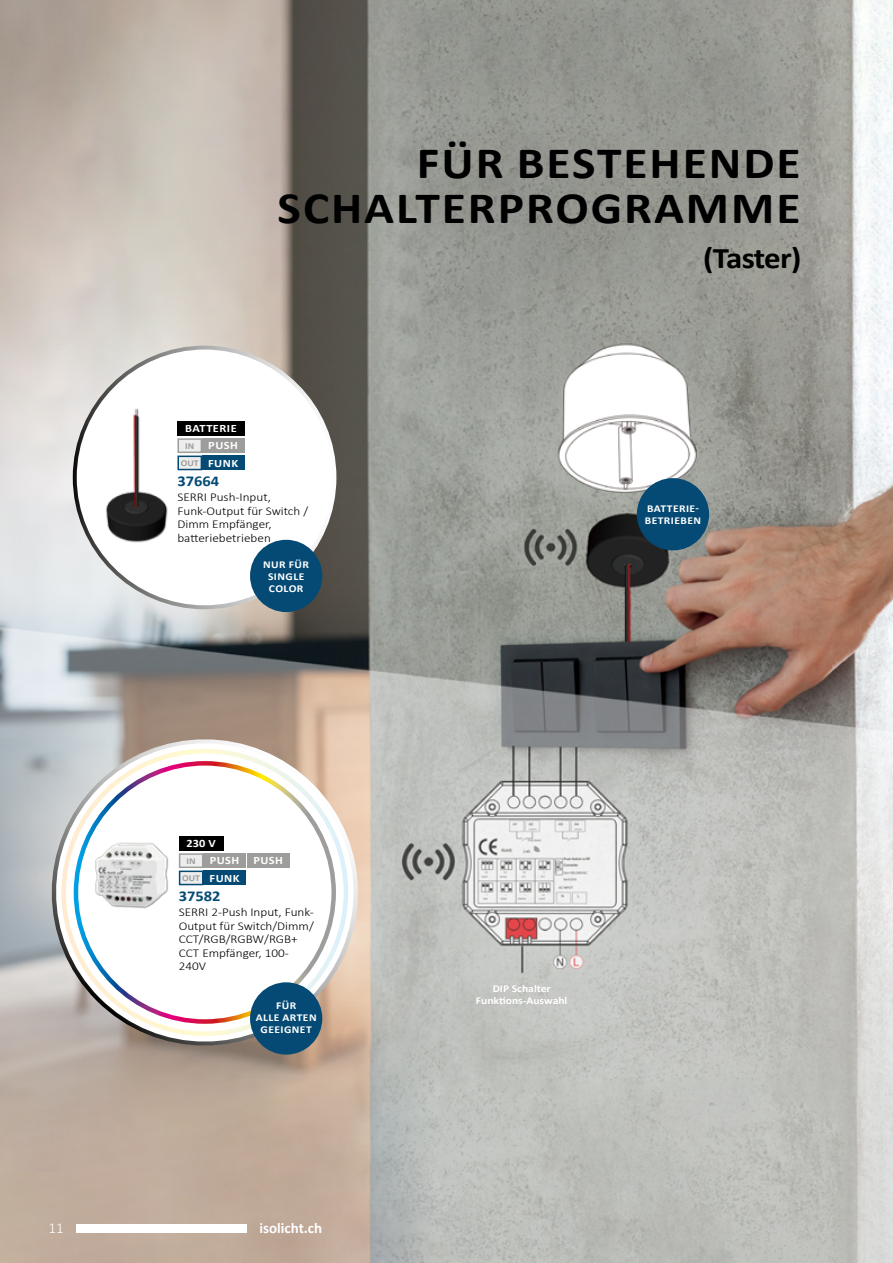
<style>
.page{position:relative;width:893px;height:1263px;background:#fff}
.page>*{position:absolute;margin:0;border:0;box-sizing:border-box;transform-origin:0 0}
.t1{font:700 45px/45px "Calibri";letter-spacing:.04em;color:#000;text-align:right;scale:1.1 1}
.t2{font:700 30px "Calibri";letter-spacing:-.03em;color:#000;scale:1.1 1}
.t3{font:700 15px "Calibri";color:#fff}
.t4{font:700 15px "Calibri";color:#044a74;scale:1.1 1}
.t5{font:300 15px "Calibri";color:#fff}
.t6{font:300 12px/13.5px "Calibri";color:#000;scale:1.1 1}
.t7{font:700 11.25px "Calibri";letter-spacing:.04em;color:#fff;scale:1.1 1}
.t8{font:700 10.5px/12px "Calibri";letter-spacing:.04em;color:#fff;text-align:center;scale:1.1 1}
.t9{font:700 10.5px/12px "Calibri";color:#fff;text-align:center;scale:1.1 1}
.t10{font:700 9px "Calibri";letter-spacing:-.01em;color:#9d9d9c;scale:1.1 1}
</style>
<div class="page">
<img style="left:0;top:0;width:893px;height:1263px">
<svg style="left:0;top:680px;width:438px;height:425px"></svg>
<img style="left:89px;top:837px;width:85px;height:77px">
<div style="left:75px;top:348px;width:259px;height:259px;background:#fff;border-radius:50%"></div>
<div style="left:179px;top:836px;width:45px;height:15px;background:#000"></div>
<div style="left:177px;top:421px;width:68px;height:15px;background:#000"></div>
<div style="left:203px;top:870px;width:43px;height:15px;background:#044a74"></div>
<div style="left:202px;top:456px;width:43px;height:14px;background:#044a74"></div>
<div style="left:203px;top:853px;width:43px;height:15px;background:#9d9d9c"></div>
<div style="left:202px;top:438px;width:43px;height:15px;background:#9d9d9c"></div>
<div style="left:247px;top:853px;width:43px;height:15px;background:#9d9d9c"></div>
<div style="left:179px;top:870px;width:24px;height:15px;background:#ededed;border:1px solid #044a74"></div>
<div style="left:177px;top:456px;width:25px;height:14px;background:#ededed;border:1px solid #044a74"></div>
<div style="left:179px;top:853px;width:24px;height:15px;background:#ededed;border:1px solid #9d9d9c"></div>
<div style="left:177px;top:438px;width:25px;height:15px;background:#ededed;border:1px solid #9d9d9c"></div>
<img style="left:105px;top:408px;width:63px;height:135px">
<div style="left:637px;top:478px;width:72px;height:72px;background:#044a74;border-radius:50%"></div>
<div style="left:250px;top:540px;width:72px;height:72px;background:#044a74;border-radius:50%"></div>
<div style="left:250px;top:982px;width:72px;height:72px;background:#044a74;border-radius:50%"></div>
<div style="left:77px;top:1225px;width:170px;height:8px;background:#fff"></div>
<h1 class="t1" style="left:278px;top:139px;width:477px">FÜR BESTEHENDE<br>SCHALTERPROGRAMME</h1>
<h2 class="t2" style="left:703px;top:236px;width:91px">(Taster)</h2>
<p class="t7" style="left:185px;top:420px;width:48px">BATTERIE</p>
<p class="t10" style="left:185px;top:439px;width:10px">IN</p>
<p class="t10" style="left:181px;top:457px;width:18px">OUT</p>
<p class="t7" style="left:208px;top:438px;width:29px">PUSH</p>
<p class="t7" style="left:208px;top:455px;width:29px">FUNK</p>
<p class="t4" style="left:177px;top:470px;width:40px">37664</p>
<p class="t6" style="left:177px;top:490px;width:120px">SERRI Push-Input,<br>Funk-Output für Switch /<br>Dimm Empfänger, batteriebetrieben</p>
<p class="t8" style="left:263px;top:558px;width:43px">NUR FÜR<br>SINGLE<br>COLOR</p>
<p class="t7" style="left:187px;top:835px;width:28px">230 V</p>
<p class="t10" style="left:187px;top:854px;width:10px">IN</p>
<p class="t10" style="left:182px;top:872px;width:18px">OUT</p>
<p class="t7" style="left:210px;top:853px;width:29px">PUSH</p>
<p class="t7" style="left:209px;top:870px;width:29px">FUNK</p>
<p class="t7" style="left:253px;top:853px;width:29px">PUSH</p>
<p class="t4" style="left:179px;top:885px;width:40px">37582</p>
<p class="t6" style="left:179px;top:905px;width:124px">SERRI 2-Push Input, Funk-<br>Output für Switch/Dimm/<br>CCT/RGB/RGBW/RGB+<br>CCT Empfänger, 100-<br>240V</p>
<p class="t8" style="left:256px;top:999px;width:57px">FÜR<br>ALLE ARTEN<br>GEEIGNET</p>
<p class="t5" style="left:49px;top:1219px;width:17px">11</p>
<p class="t3" style="left:259px;top:1217px;width:64px">isolicht.ch</p>
<p class="t8" style="left:645px;top:502px;width:53px;text-align:left">BATTERIE-<br>BETRIEBEN</p>
<p class="t9" style="left:476px;top:982px;width:85px">DIP Schalter<br>Funktions-Auswahl</p>
</div>
